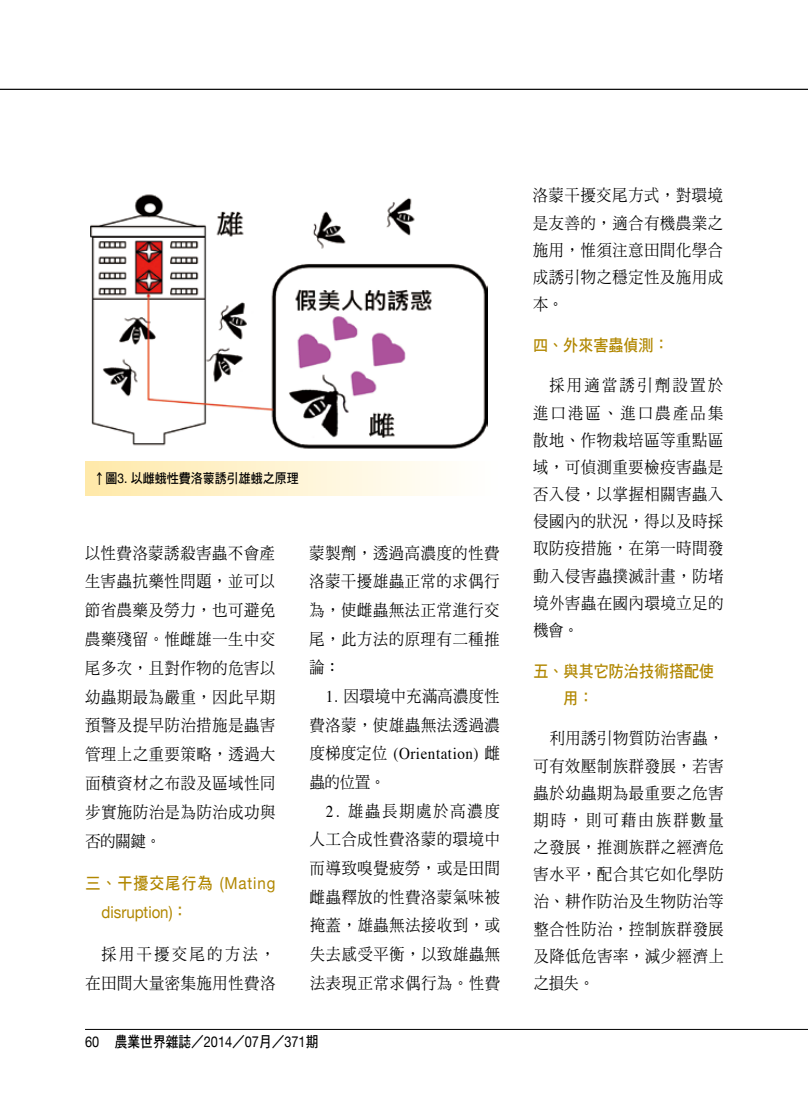
<style>
.page{position:relative;width:808px;height:1106px;background:#fff}
.page>*{position:absolute;margin:0;border:0;box-sizing:border-box;transform-origin:0 0}
.t1{font:16.5px/27.2px "DF Ming Std W5";letter-spacing:.055em;color:#000;text-align:justify;scale:.91 1}
.t2{font:16.5px/27.2px "DF Hei Std W7";color:#b18700;scale:.91 1}
.t3{font:16.5px "Times";letter-spacing:.035em;color:#000;scale:.91 1}
.t4{font:16.5px "Helvetica Neue";color:#b18700;scale:.91 1}
.t5{font:15px "Helvetica Neue";color:#000;scale:.85 1}
.t6{font:13.5px "DF Hei Std W7";color:#000;scale:.89 1}
.s1{font-family:"Helvetica Neue"}
.s2{font-family:"DF Hei Std W7"}
.s3{font-family:"Times"}
.s4{font-family:"DF Ming Std W5"}
</style>
<div class="page">
<hr style="left:85px;top:1029px;width:723px;height:1px;background:#000">
<hr style="left:0;top:89px;width:808px;height:1px;background:#000">
<img style="left:91px;top:194px;width:396px;height:255px">
<div style="left:85px;top:461px;width:414px;height:34px;background:linear-gradient(to right,#ffe9aa,#fff)"></div>
<p class="t6" style="left:94px;top:471px;width:232px">↑圖<span class="s1">3.</span> 以雌蛾性費洛蒙誘引雄蛾之原理</p>
<p class="t1" style="left:85px;top:538px;width:211px;line-height:28.8px">以性費洛蒙誘殺害蟲不會產生害蟲抗藥性問題，並可以節省農藥及勞力，也可避免農藥殘留。惟雌雄一生中交尾多次，且對作物的危害以幼蟲期最為嚴重，因此早期預警及提早防治措施是蟲害管理上之重要策略，透過大面積資材之布設及區域性同步實施防治是為防治成功與否的關鍵。</p>
<p class="t2" style="left:85px;top:869px;width:210px">三、干擾交尾行為 <span class="s1">(Mating</span></p>
<p class="t4" style="left:102px;top:899px;width:96px">disruption)<span class="s2">：</span></p>
<p class="t1" style="left:85px;top:939px;width:210px;line-height:28.8px;text-align:right">採用干擾交尾的方法，在田間大量密集施用性費洛</p>
<p class="t1" style="left:309px;top:538px;width:210px;line-height:28.7px">蒙製劑，透過高濃度的性費洛蒙干擾雄蟲正常的求偶行為，使雌蟲無法正常進行交尾，此方法的原理有二種推論：</p>
<p class="t1" style="left:310px;top:681px;width:210px;line-height:28.7px;text-align:right"><span class="s3">1.</span> 因環境中充滿高濃度性費洛蒙，使雄蟲無法透過濃</p>
<p class="t3" style="left:310px;top:738px;width:210px"><span class="s4">度梯度定位</span> (Orientation) <span class="s4">雌</span></p>
<p class="t1" style="left:310px;top:768px;width:84px">蟲的位置。</p>
<p class="t1" style="left:310px;top:796px;width:211px;line-height:28.7px;text-indent:16px"><span class="s3">2.</span> 雄蟲長期處於高濃度人工合成性費洛蒙的環境中而導致嗅覺疲勞，或是田間雌蟲釋放的性費洛蒙氣味被掩蓋，雄蟲無法接收到，或失去感受平衡，以致雄蟲無法表現正常求偶行為。性費</p>
<p class="t5" style="left:85px;top:1030px;width:276px">60 <span class="s2">農業世界雜誌／</span>2014<span class="s2">／</span>07<span class="s2">月／</span>371<span class="s2">期</span></p>
<p class="t1" style="left:533px;top:182px;width:210px">洛蒙干擾交尾方式，對環境是友善的，適合有機農業之施用，惟須注意田間化學合成誘引物之穩定性及施用成本。</p>
<p class="t2" style="left:533px;top:331px;width:151px">四、外來害蟲偵測：</p>
<p class="t1" style="left:533px;top:371px;width:211px;text-indent:16px">採用適當誘引劑設置於進口港區、進口農產品集散地、作物栽培區等重點區域，可偵測重要檢疫害蟲是否入侵，以掌握相關害蟲入侵國內的狀況，得以及時採取防疫措施，在第一時間發動入侵害蟲撲滅計畫，防堵境外害蟲在國內環境立足的機會。</p>
<p class="t2" style="left:563px;top:657px;width:168px;text-indent:-30px">五、與其它防治技術搭配使用：</p>
<p class="t1" style="left:533px;top:724px;width:211px;text-indent:16px">利用誘引物質防治害蟲，可有效壓制族群發展，若害蟲於幼蟲期為最重要之危害期時，則可藉由族群數量之發展，推測族群之經濟危害水平，配合其它如化學防治、耕作防治及生物防治等整合性防治，控制族群發展及降低危害率，減少經濟上之損失。</p>
</div>
